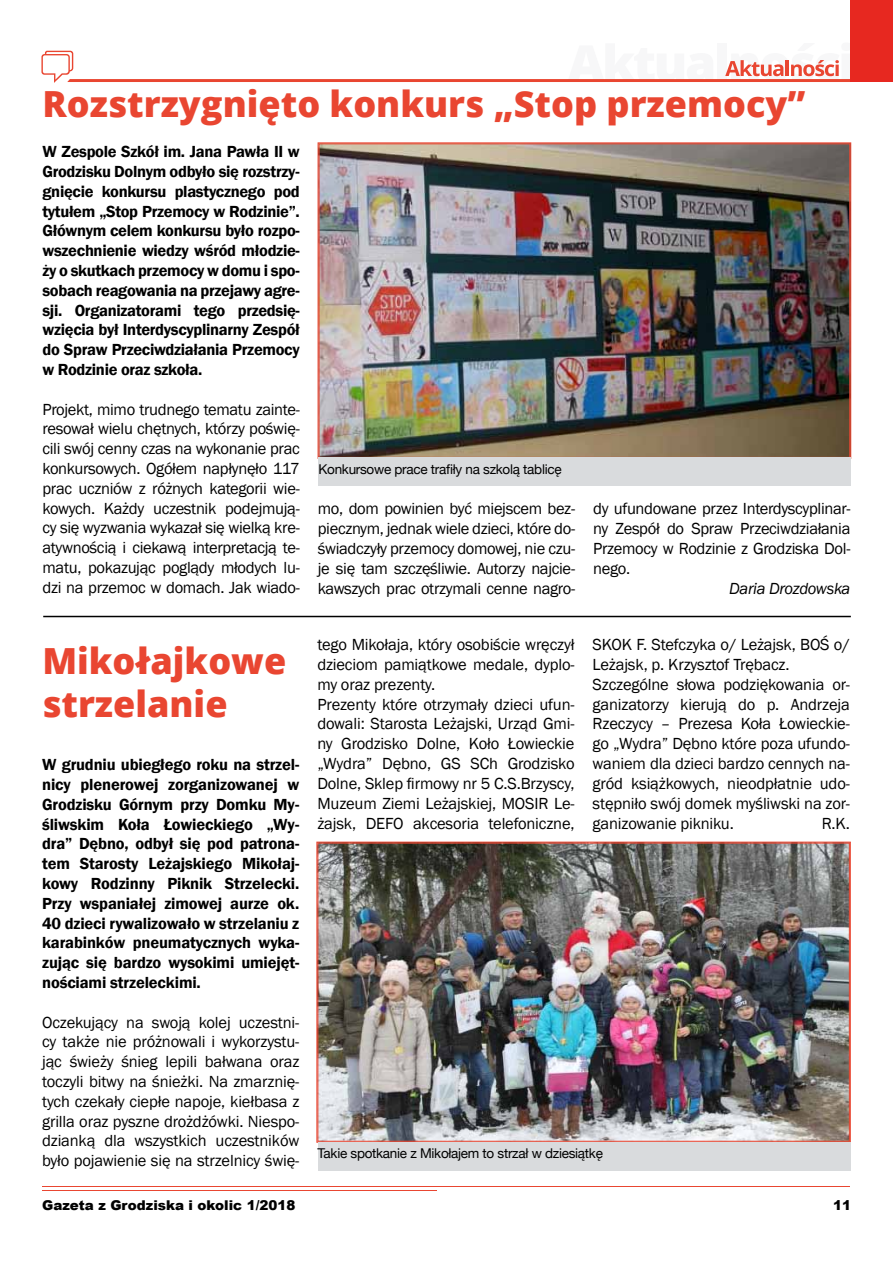
<style>
.page{position:relative;width:893px;height:1263px;background:#fff}
.page>*{position:absolute;margin:0;border:0;box-sizing:border-box;transform-origin:0 0}
.t1{font:800 36px/43.2px "Open Sans";color:#e94631}
.t2{font:16.5px/19.8px "Franklin Gothic";letter-spacing:-.01em;color:#000;text-align:justify}
.t3{font:600 16.5px/19.8px "Franklin Gothic";letter-spacing:-.015em;color:#000;text-align:justify}
.t4{font:italic 16.5px "Franklin Gothic";letter-spacing:-.02em;color:#000}
.t5{font:13.5px "Helvetica Neue";letter-spacing:-.02em;color:#000}
.t6{font:900 13.5px "Arial";color:#000}
</style>
<div class="page">
<hr style="left:42px;top:1186px;width:808px;height:1px;background:#e94631">
<hr style="left:42px;top:1190px;width:394px;height:1px;background:#e94631">
<svg style="left:41px;top:50px;width:809px;height:33px"></svg>
<div style="left:850px;top:0;width:43px;height:82px;background:#e72820"></div>
<img style="left:318px;top:143px;width:533px;height:315px">
<div style="left:319px;top:143px;width:531px;height:315px;border:1px solid #e94631"></div>
<hr style="left:43px;top:616px;width:808px;height:1px;background:#000">
<img style="left:317px;top:842px;width:534px;height:300px">
<div style="left:317px;top:843px;width:533px;height:298px;border:1px solid #e94631"></div>
<div style="left:318px;top:1142px;width:532px;height:28px;background:#d9dbdd"></div>
<div style="left:318px;top:458px;width:533px;height:28px;background:#d9dbdd"></div>
<h1 class="t1" style="left:42px;top:81px;width:764px">Rozstrzygnięto konkurs „Stop przemocy”</h1>
<p class="t3" style="left:42px;top:142px;width:259px">W Zespole Szkół im. Jana Pawła II w Grodzisku Dolnym odbyło się rozstrzy&shy;gnięcie konkursu plastycznego pod tytułem „Stop Przemocy w Rodzinie”.<br>Głównym celem konkursu było rozpo&shy;wszechnienie wiedzy wśród młodzie&shy;ży o skutkach przemocy w domu i spo&shy;sobach reagowania na przejawy agre&shy;sji. Organizatorami tego przedsię&shy;wzięcia był Interdyscyplinarny Zespół do Spraw Przeciwdziałania Przemocy w Rodzinie oraz szkoła.</p>
<p class="t2" style="left:42px;top:400px;width:259px">Projekt, mimo trudnego tematu zainte&shy;resował wielu chętnych, którzy poświę&shy;cili swój cenny czas na wykonanie prac konkursowych. Ogółem napłynęło 117 prac uczniów z różnych kategorii wie&shy;kowych. Każdy uczestnik podejmują&shy;cy się wyzwania wykazał się wielką kre&shy;atywnością i ciekawą interpretacją te&shy;matu, pokazując poglądy młodych lu&shy;dzi na przemoc w domach. Jak wiado-</p>
<h1 class="t1" style="left:42px;top:638px;width:245px">Mikołajkowe strzelanie</h1>
<p class="t3" style="left:42px;top:755px;width:259px">W grudniu ubiegłego roku na strzel&shy;nicy plenerowej zorganizowanej w Grodzisku Górnym przy Domku My&shy;śliwskim Koła Łowieckiego „Wy&shy;dra” Dębno, odbył się pod patrona&shy;tem Starosty Leżajskiego Mikołaj&shy;kowy Rodzinny Piknik Strzelecki.<br>Przy wspaniałej zimowej aurze ok.<br>40 dzieci rywalizowało w strzelaniu z karabinków pneumatycznych wyka&shy;zując się bardzo wysokimi umiejęt&shy;nościami strzeleckimi.</p>
<p class="t2" style="left:42px;top:1012px;width:259px">Oczekujący na swoją kolej uczestni&shy;cy także nie próżnowali i wykorzystu&shy;jąc świeży śnieg lepili bałwana oraz toczyli bitwy na śnieżki. Na zmarznię&shy;tych czekały ciepłe napoje, kiełbasa z grilla oraz pyszne drożdżówki. Niespo&shy;dzianką dla wszystkich uczestników było pojawienie się na strzelnicy świę-</p>
<p class="t5" style="left:318px;top:461px;width:245px">Konkursowe prace trafiły na szkolą tablicę</p>
<p class="t2" style="left:318px;top:499px;width:259px">mo, dom powinien być miejscem bez&shy;piecznym, jednak wiele dzieci, które do&shy;świadczyły przemocy domowej, nie czu&shy;je się tam szczęśliwie. Autorzy najcie&shy;kawszych prac otrzymali cenne nagro-</p>
<p class="t2" style="left:593px;top:499px;width:259px">dy ufundowane przez Interdyscyplinar&shy;ny Zespół do Spraw Przeciwdziałania Przemocy w Rodzinie z Grodziska Dol&shy;nego.</p>
<p class="t4" style="left:729px;top:578px;width:123px">Daria Drozdowska</p>
<p class="t2" style="left:317px;top:635px;width:259px;text-align:left">tego Mikołaja, który osobiście wręczył dzieciom pamiątkowe medale, dyplo&shy;my oraz prezenty.<br>Prezenty które otrzymały dzieci ufun&shy;dowali: Starosta Leżajski, Urząd Gmi&shy;ny Grodzisko Dolne, Koło Łowieckie „Wydra” Dębno, GS SCh Grodzisko Dolne, Sklep firmowy nr 5 C.S.Brzyscy, Muzeum Ziemi Leżajskiej, MOSIR Le&shy;żajsk, DEFO akcesoria telefoniczne,</p>
<p class="t2" style="left:593px;top:635px;width:259px;text-align:left">SKOK F. Stefczyka o/ Leżajsk, BOŚ o/ Leżajsk, p. Krzysztof Trębacz.<br>Szczególne słowa podziękowania or&shy;ganizatorzy kierują do p. Andrzeja Rzeczycy – Prezesa Koła Łowieckie&shy;go „Wydra” Dębno które poza ufundo&shy;waniem dla dzieci bardzo cennych na&shy;gród książkowych, nieodpłatnie udo&shy;stępniło swój domek myśliwski na zor&shy;ganizowanie pikniku.</p>
<p class="t2" style="left:822px;top:813px;width:30px">R.K.</p>
<p class="t5" style="left:318px;top:1145px;width:287px">Takie spotkanie z Mikołajem to strzał w dziesiątkę</p>
<p class="t6" style="left:42px;top:1196px;width:255px">Gazeta z Grodziska i okolic 1/2018</p>
<p class="t6" style="left:833px;top:1195px;width:20px">11</p>
</div>
